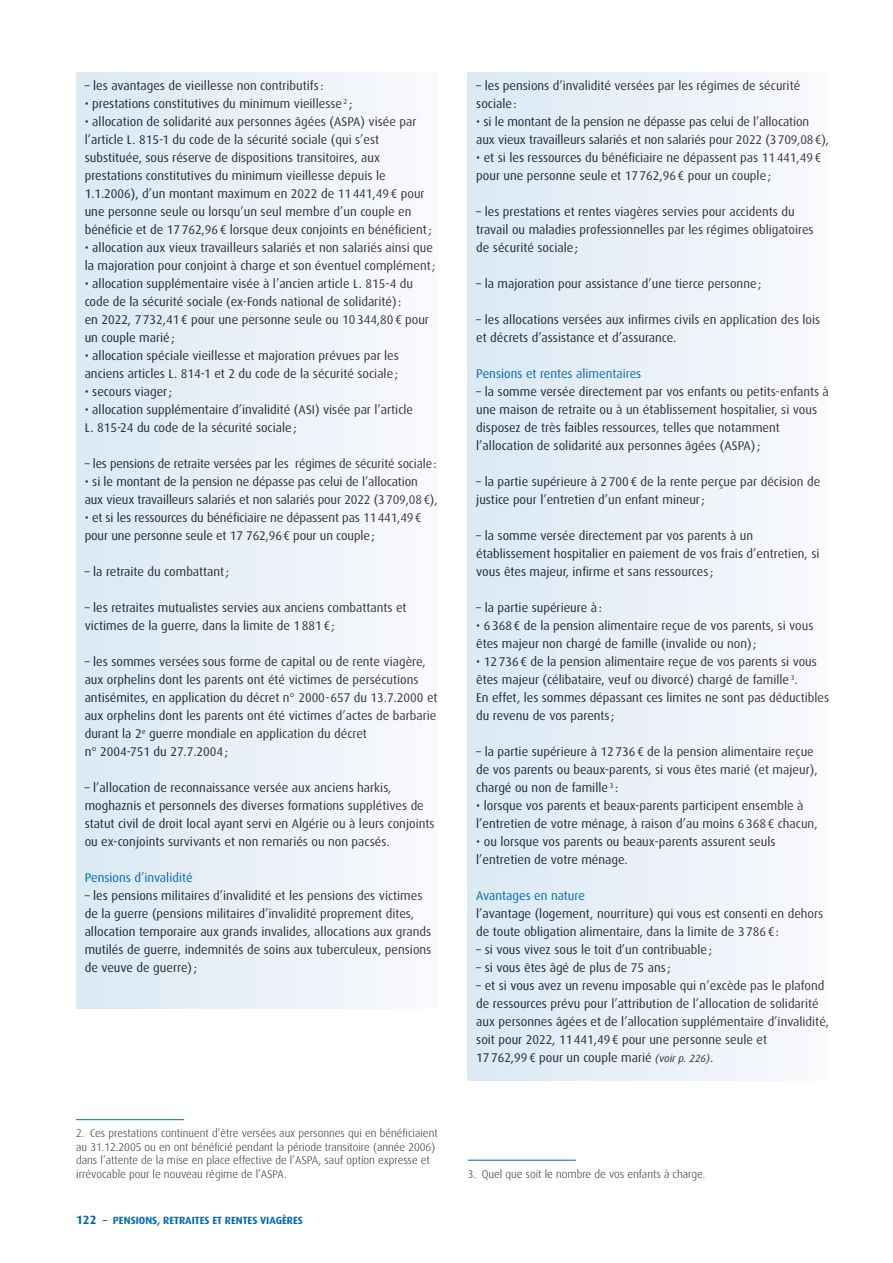
<style>
.page{position:relative;width:893px;height:1263px;background:#fff}
.page>*{position:absolute;margin:0;border:0;box-sizing:border-box;transform-origin:0 0}
.blue_box_cdt{font:12.6px/18px "Dax";color:#231f20}
.blu_box_cdt_saut{font:12.6px/18px "Dax";color:#231f20}
.blue_box_cdt-2{font:12.6px "Dax";color:#0168b3}
.note_bdp{font:300 11.25px/13.5px "Dax";color:#231f20}
.titre_3{font:700 10.5px "Dax";color:#0168b3}
.s1{font-size:12px}
.s2{font-style:italic;font-size:10.5px}
</style>
<div class="page">
<div style="left:76px;top:72px;width:362px;height:936px;background:linear-gradient(to right,#dae8f4,#faf9fc)"></div>
<hr style="left:76px;top:1119px;width:108px;height:1px;background:#0168b3">
<div style="left:468px;top:72px;width:361px;height:1008px;background:linear-gradient(to right,#dae9f4,#faf9fc)"></div>
<hr style="left:468px;top:1160px;width:108px;height:1px;background:#0168b3">
<p class="blue_box_cdt" style="left:85px;top:77px;width:240px">– les avantages de vieillesse non contributifs :</p>
<p class="blue_box_cdt" style="left:85px;top:95px;width:269px">• prestations constitutives du minimum vieillesse <sup>2</sup> ;</p>
<p class="blue_box_cdt" style="left:85px;top:113px;width:349px">• allocation de solidarité aux personnes âgées (ASPA) visée par l’article L. 815-1 du code de la sécurité sociale (qui s’est substituée, sous réserve de dispositions transitoires, aux prestations constitutives du minimum vieillesse depuis le 1.1.2006), d’un montant maximum en 2022 de 11441,49€ pour une personne seule ou lorsqu’un seul membre d’un couple en bénéficie et de 17762,96€ lorsque deux conjoints en bénéficient;</p>
<p class="blue_box_cdt" style="left:85px;top:239px;width:352px">• allocation aux vieux travailleurs salariés et non salariés ainsi que la majoration pour conjoint à charge et son éventuel complément;</p>
<p class="blue_box_cdt" style="left:85px;top:275px;width:330px">• allocation supplémentaire visée à l’ancien article L. 815-4 du code de la sécurité sociale (ex-Fonds national de solidarité):</p>
<p class="blue_box_cdt" style="left:85px;top:311px;width:346px">en 2022, 7732,41€ pour une personne seule ou 10344,80€ pour un couple marié;</p>
<p class="blue_box_cdt" style="left:85px;top:347px;width:316px">• allocation spéciale vieillesse et majoration prévues par les anciens articles L. 814-1 et 2 du code de la sécurité sociale;</p>
<p class="blue_box_cdt" style="left:85px;top:383px;width:89px">• secours viager;</p>
<p class="blu_box_cdt_saut" style="left:85px;top:401px;width:330px">• allocation supplémentaire d’invalidité (ASI) visée par l’article<br>L. 815-24 du code de la sécurité sociale;</p>
<p class="blue_box_cdt" style="left:85px;top:455px;width:353px">– les pensions de retraite versées par les régimes de sécurité sociale:</p>
<p class="blue_box_cdt" style="left:85px;top:473px;width:354px">• si le montant de la pension ne dépasse pas celui de l’allocation aux vieux travailleurs salariés et non salariés pour 2022 (3709,08€),</p>
<p class="blu_box_cdt_saut" style="left:85px;top:509px;width:338px">• et si les ressources du bénéficiaire ne dépassent pas 11441,49€ pour une personne seule et 17 762,96€ pour un couple;</p>
<p class="blu_box_cdt_saut" style="left:85px;top:563px;width:146px">– la retraite du combattant;</p>
<p class="blue_box_cdt" style="left:85px;top:599px;width:323px">– les retraites mutualistes servies aux anciens combattants et victimes de la guerre, dans la limite de 1881€;</p>
<p class="blu_box_cdt_saut" style="left:85px;top:653px;width:354px">– les sommes versées sous forme de capital ou de rente viagère, aux orphelins dont les parents ont été victimes de persécutions antisémites, en application du décret n° 2000-657 du 13.7.2000 et aux orphelins dont les parents ont été victimes d’actes de barbarie durant la 2<sup>e</sup> guerre mondiale en application du décret<br>n° 2004-751 du 27.7.2004;</p>
<p class="blu_box_cdt_saut" style="left:85px;top:779px;width:351px">– l’allocation de reconnaissance versée aux anciens harkis, moghaznis et personnels des diverses formations supplétives de statut civil de droit local ayant servi en Algérie ou à leurs conjoints ou ex-conjoints survivants et non remariés ou non pacsés.</p>
<p class="blue_box_cdt-2" style="left:85px;top:871px;width:109px">Pensions d’invalidité</p>
<p class="blu_box_cdt_saut" style="left:85px;top:887px;width:348px">– les pensions militaires d’invalidité et les pensions des victimes de la guerre (pensions militaires d’invalidité proprement dites, allocation temporaire aux grands invalides, allocations aux grands mutilés de guerre, indemnités de soins aux tuberculeux, pensions de veuve de guerre);</p>
<p class="note_bdp" style="left:76px;top:1127px;width:363px">2. Ces prestations continuent d’être versées aux personnes qui en bénéficiaient au 31.12.2005 ou en ont bénéficié pendant la période transitoire (année 2006) dans l’attente de la mise en place effective de l’ASPA, sauf option expresse et irrévocable pour le nouveau régime de l’ASPA.</p>
<p class="titre_3" style="left:76px;top:1214px;width:228px"><span class="s1">122</span> – PENSIONS, RETRAITES ET RENTES VIAGÈRES</p>
<p class="blue_box_cdt" style="left:476px;top:77px;width:326px">– les pensions d’invalidité versées par les régimes de sécurité sociale:</p>
<p class="blue_box_cdt" style="left:476px;top:113px;width:354px">• si le montant de la pension ne dépasse pas celui de l’allocation aux vieux travailleurs salariés et non salariés pour 2022 (3709,08€),</p>
<p class="blu_box_cdt_saut" style="left:476px;top:149px;width:347px">• et si les ressources du bénéficiaire ne dépassent pas 11441,49€ pour une personne seule et 17762,96€ pour un couple;</p>
<p class="blue_box_cdt" style="left:476px;top:203px;width:339px">– les prestations et rentes viagères servies pour accidents du travail ou maladies professionnelles par les régimes obligatoires de sécurité sociale;</p>
<p class="blu_box_cdt_saut" style="left:476px;top:275px;width:287px">– la majoration pour assistance d’une tierce personne;</p>
<p class="blue_box_cdt" style="left:476px;top:311px;width:346px">– les allocations versées aux infirmes civils en application des lois et décrets d’assistance et d’assurance.</p>
<p class="blue_box_cdt-2" style="left:476px;top:367px;width:167px">Pensions et rentes alimentaires</p>
<p class="blu_box_cdt_saut" style="left:476px;top:383px;width:354px">– la somme versée directement par vos enfants ou petits-enfants à une maison de retraite ou à un établissement hospitalier, si vous disposez de très faibles ressources, telles que notamment l’allocation de solidarité aux personnes âgées (ASPA);</p>
<p class="blu_box_cdt_saut" style="left:476px;top:473px;width:345px">– la partie supérieure à 2700€ de la rente perçue par décision de justice pour l’entretien d’un enfant mineur;</p>
<p class="blu_box_cdt_saut" style="left:476px;top:527px;width:345px">– la somme versée directement par vos parents à un établissement hospitalier en paiement de vos frais d’entretien, si vous êtes majeur, infirme et sans ressources ;</p>
<p class="blue_box_cdt" style="left:476px;top:599px;width:127px">– la partie supérieure à :</p>
<p class="blue_box_cdt" style="left:476px;top:617px;width:339px">• 6368€ de la pension alimentaire reçue de vos parents, si vous êtes majeur non chargé de famille (invalide ou non);</p>
<p class="blue_box_cdt" style="left:476px;top:653px;width:342px">• 12736€ de la pension alimentaire reçue de vos parents si vous êtes majeur (célibataire, veuf ou divorcé) chargé de famille <sup>3</sup>.</p>
<p class="blu_box_cdt_saut" style="left:476px;top:689px;width:354px">En effet, les sommes dépassant ces limites ne sont pas déductibles du revenu de vos parents ;</p>
<p class="blue_box_cdt" style="left:476px;top:743px;width:343px">– la partie supérieure à 12736€ de la pension alimentaire reçue de vos parents ou beaux-parents, si vous êtes marié (et majeur), chargé ou non de famille <sup>3</sup> :</p>
<p class="blue_box_cdt" style="left:476px;top:797px;width:343px">• lorsque vos parents et beaux-parents participent ensemble à l’entretien de votre ménage, à raison d’au moins 6368€ chacun,</p>
<p class="blu_box_cdt_saut" style="left:476px;top:833px;width:301px">• ou lorsque vos parents ou beaux-parents assurent seuls l’entretien de votre ménage.</p>
<p class="blue_box_cdt-2" style="left:476px;top:889px;width:110px">Avantages en nature</p>
<p class="blue_box_cdt" style="left:476px;top:905px;width:349px">l’avantage (logement, nourriture) qui vous est consenti en dehors de toute obligation alimentaire, dans la limite de 3786€:</p>
<p class="blue_box_cdt" style="left:476px;top:941px;width:237px">– si vous vivez sous le toit d’un contribuable;</p>
<p class="blue_box_cdt" style="left:476px;top:959px;width:196px">– si vous êtes âgé de plus de 75 ans ;</p>
<p class="blue_box_cdt" style="left:476px;top:977px;width:354px">– et si vous avez un revenu imposable qui n’excède pas le plafond de ressources prévu pour l’attribution de l’allocation de solidarité aux personnes âgées et de l’allocation supplémentaire d’invalidité, soit pour 2022, 11441,49€ pour une personne seule et 17762,99€ pour un couple marié <span class="s2">(voir p. 226)</span>.</p>
<p class="note_bdp" style="left:468px;top:1167px;width:239px">3. Quel que soit le nombre de vos enfants à charge.</p>
</div>
